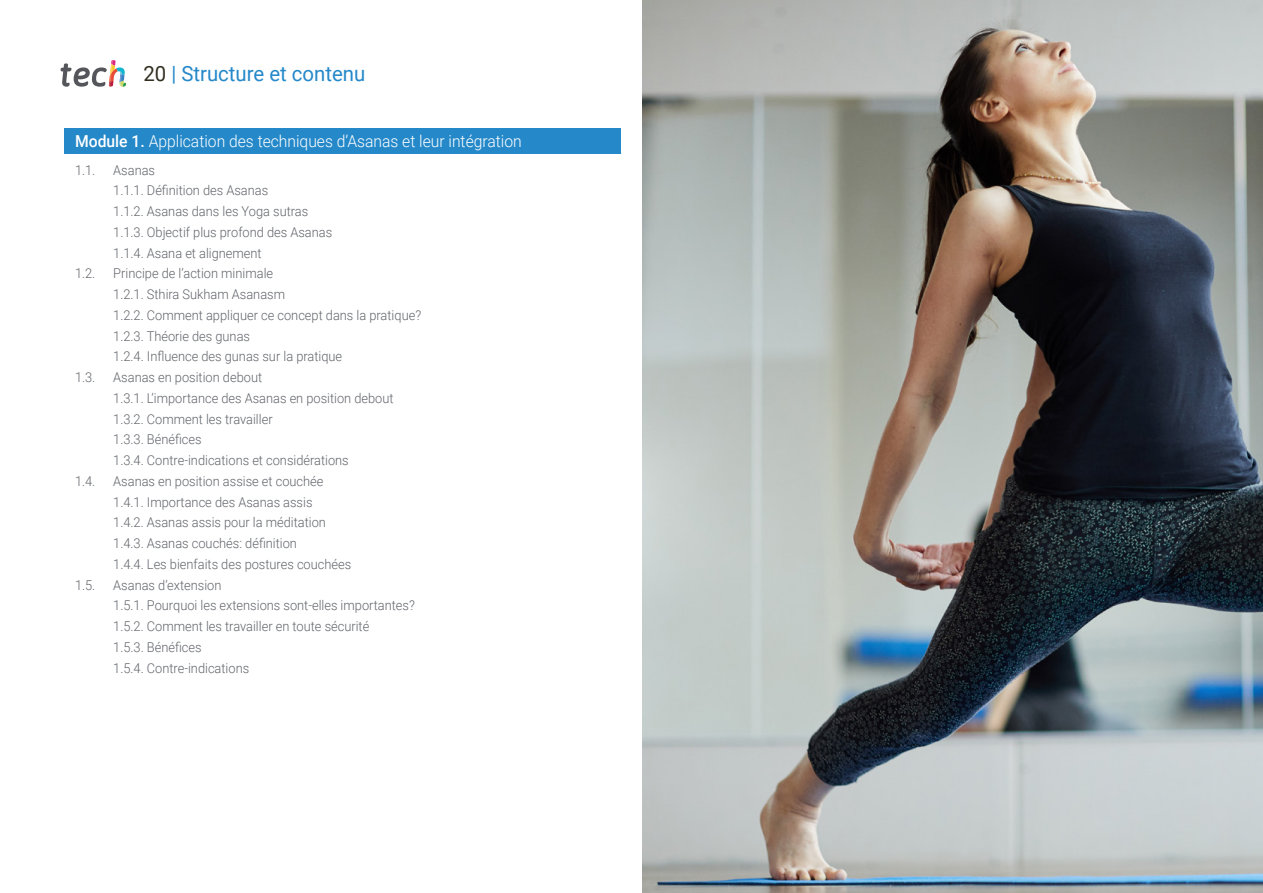
<style>
.page{position:relative;width:1263px;height:893px;background:#fff}
.page>*{position:absolute;margin:0;border:0;box-sizing:border-box;transform-origin:0 0}
.t1{font:21px "Roboto";color:#2488c9}
.t2{font:300 16.5px "Roboto";color:#fff;scale:.95 1}
.t3{font:300 13.5px/20.7px "Roboto";color:#61646a;scale:.95 1}
.s1{color:#312e20}
.s2{font-weight:500}
</style>
<div class="page">
<div style="left:64px;top:129px;width:557px;height:25px;background:#2488c9"></div>
<svg style="left:61px;top:60px;width:65px;height:27px"></svg>
<img style="left:642px;top:0;width:621px;height:893px">
<h1 class="t1" style="left:144px;top:58px;width:223px"><span class="s1">20</span> | Structure et contenu</h1>
<p class="t2" style="left:75px;top:130px;width:472px"><span class="s2">Module 1.</span> Application des techniques d’Asanas et leur intégration</p>
<p class="t3" style="left:75px;top:159px;width:23px">1.1.</p>
<p class="t3" style="left:113px;top:159px;width:232px">Asanas<br>1.1.1. Définition des Asanas<br>1.1.2. Asanas dans les Yoga sutras<br>1.1.3. Objectif plus profond des Asanas<br>1.1.4. Asana et alignement</p>
<p class="t3" style="left:75px;top:263px;width:23px">1.2.</p>
<p class="t3" style="left:113px;top:263px;width:326px">Principe de l’action minimale<br>1.2.1. Sthira Sukham Asanasm<br>1.2.2. Comment appliquer ce concept dans la pratique?<br>1.2.3. Théorie des gunas<br>1.2.4. Influence des gunas sur la pratique</p>
<p class="t3" style="left:75px;top:366px;width:23px">1.3.</p>
<p class="t3" style="left:113px;top:366px;width:297px">Asanas en position debout<br>1.3.1. L’importance des Asanas en position debout 1.3.2. Comment les travailler<br>1.3.3. Bénéfices<br>1.3.4. Contre-indications et considérations</p>
<p class="t3" style="left:75px;top:470px;width:23px">1.4.</p>
<p class="t3" style="left:113px;top:470px;width:252px">Asanas en position assise et couchée 1.4.1. Importance des Asanas assis<br>1.4.2. Asanas assis pour la méditation 1.4.3. Asanas couchés: définition<br>1.4.4. Les bienfaits des postures couchées</p>
<p class="t3" style="left:75px;top:574px;width:23px">1.5.</p>
<p class="t3" style="left:113px;top:574px;width:319px">Asanas d’extension<br>1.5.1. Pourquoi les extensions sont-elles importantes?<br>1.5.2. Comment les travailler en toute sécurité<br>1.5.3. Bénéfices<br>1.5.4. Contre-indications</p>
</div>
